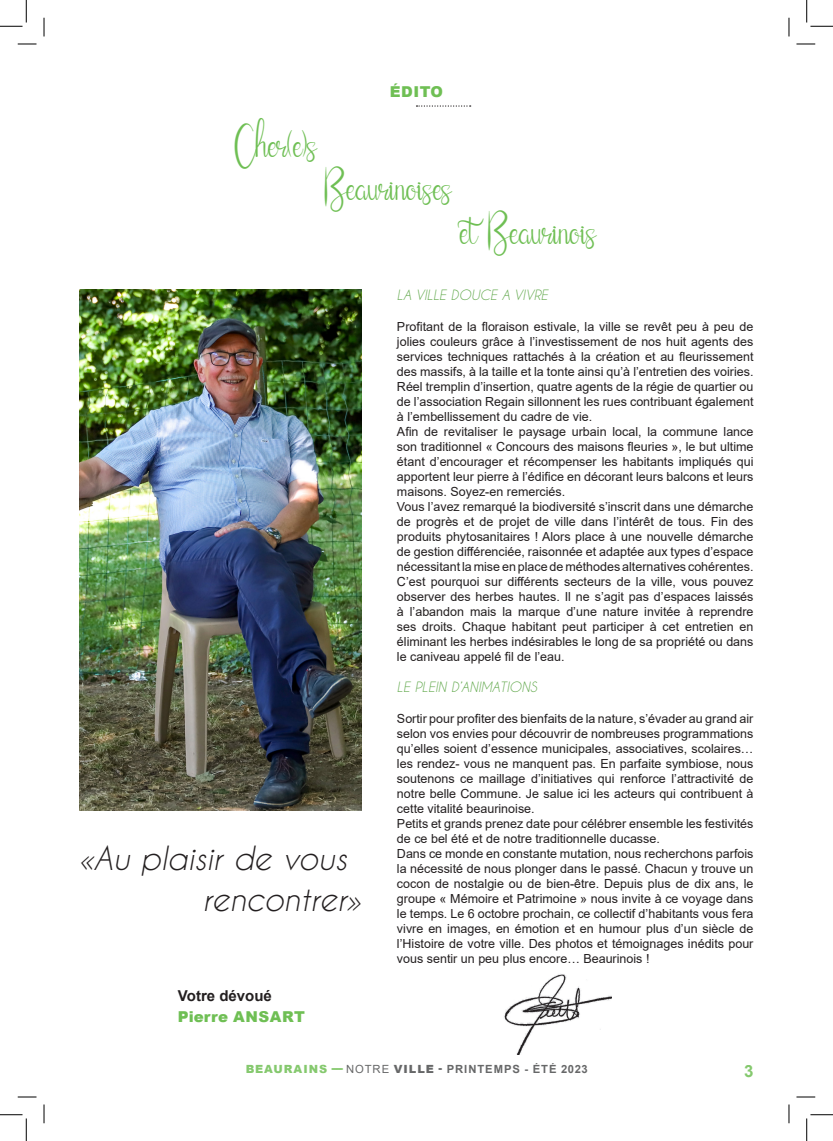
<style>
.page{position:relative;width:833px;height:1141px;background:#fff}
.page>*{position:absolute;margin:0;border:0;box-sizing:border-box;transform-origin:0 0}
.t1{font:40px "Cathallina";color:#6fbf54}
.t2{font:italic 31.25px "Caviar Dreams";color:#231f20}
.t3{font:700 16.88px "Arial";color:#6fbf54}
.t4{font:900 15px "Arial";letter-spacing:.035em;color:#6fbf54}
.t5{font:700 15px "Arial";color:#231f20}
.t6{font:italic 13.38px "Caviar Dreams";color:#5fa749}
.t7{font:12.5px/15px "Arial";color:#231f20;text-align:justify}
.t8{font:700 11.25px "Arial";letter-spacing:.085em;color:#4b4c4d}
.s1{font-weight:900;color:#6fbf54}
.s2{font-weight:400}
.s3{font-weight:900}
</style>
<div class="page">
<svg style="left:416px;top:105px;width:54px;height:2px"></svg>
<img style="left:79px;top:289px;width:282px;height:521px">
<img style="left:504px;top:974px;width:107px;height:80px">
<svg style="left:18px;top:43px;width:18px;height:2px"></svg>
<svg style="left:796px;top:43px;width:18px;height:2px"></svg>
<svg style="left:18px;top:1096px;width:18px;height:1px"></svg>
<svg style="left:796px;top:1096px;width:18px;height:1px"></svg>
<svg style="left:43px;top:18px;width:2px;height:18px"></svg>
<svg style="left:43px;top:1104px;width:2px;height:19px"></svg>
<svg style="left:788px;top:18px;width:1px;height:18px"></svg>
<svg style="left:788px;top:1104px;width:1px;height:19px"></svg>
<svg style="left:0;top:0;width:27px;height:27px"></svg>
<svg style="left:0;top:1114px;width:27px;height:26px"></svg>
<svg style="left:806px;top:0;width:26px;height:27px"></svg>
<svg style="left:806px;top:1114px;width:26px;height:26px"></svg>
<p class="t4" style="left:389px;top:81px;width:55px">ÉDITO</p>
<p class="t1" style="left:234px;top:119px;width:84px">Cher(e)s</p>
<p class="t1" style="left:324px;top:163px;width:128px">Beaurinoises</p>
<p class="t1" style="left:459px;top:207px;width:138px">et Beaurinois</p>
<p class="t2" style="left:79px;top:840px;width:270px">«Au plaisir de vous</p>
<p class="t2" style="left:203px;top:881px;width:160px">rencontrer»</p>
<p class="t5" style="left:178px;top:984px;width:95px">Votre dévoué</p>
<p class="t4" style="left:178px;top:1005px;width:128px">Pierre ANSART</p>
<p class="t6" style="left:397px;top:287px;width:152px">LA VILLE DOUCE A VIVRE</p>
<p class="t7" style="left:397px;top:319px;width:358px">Profitant de la floraison estivale, la ville se revêt peu à peu de jolies couleurs grâce à l’investissement de nos huit agents des services techniques rattachés à la création et au fleurissement des massifs, à la taille et la tonte ainsi qu’à l’entretien des voiries.<br>Réel tremplin d’insertion, quatre agents de la régie de quartier ou de l’association Regain sillonnent les rues contribuant également à l’embellissement du cadre de vie.</p>
<p class="t7" style="left:397px;top:424px;width:358px">Afin de revitaliser le paysage urbain local, la commune lance son traditionnel « Concours des maisons fleuries », le but ultime étant d’encourager et récompenser les habitants impliqués qui apportent leur pierre à l’édifice en décorant leurs balcons et leurs maisons. Soyez-en remerciés.</p>
<p class="t7" style="left:397px;top:499px;width:358px">Vous l’avez remarqué la biodiversité s’inscrit dans une démarche de progrès et de projet de ville dans l’intérêt de tous. Fin des produits phytosanitaires ! Alors place à une nouvelle démarche de gestion différenciée, raisonnée et adaptée aux types d’espace nécessitant la mise en place de méthodes alternatives cohérentes.<br>C’est pourquoi sur différents secteurs de la ville, vous pouvez observer des herbes hautes. Il ne s’agit pas d’espaces laissés à l’abandon mais la marque d’une nature invitée à reprendre ses droits. Chaque habitant peut participer à cet entretien en éliminant les herbes indésirables le long de sa propriété ou dans le caniveau appelé fil de l’eau.</p>
<p class="t6" style="left:397px;top:679px;width:141px">LE PLEIN D’ANIMATIONS</p>
<p class="t7" style="left:397px;top:711px;width:358px">Sortir pour profiter des bienfaits de la nature, s’évader au grand air selon vos envies pour découvrir de nombreuses programmations qu’elles soient d’essence municipales, associatives, scolaires… les rendez- vous ne manquent pas. En parfaite symbiose, nous soutenons ce maillage d’initiatives qui renforce l’attractivité de notre belle Commune. Je salue ici les acteurs qui contribuent à cette vitalité beaurinoise.</p>
<p class="t7" style="left:397px;top:816px;width:358px">Petits et grands prenez date pour célébrer ensemble les festivités de ce bel été et de notre traditionnelle ducasse.</p>
<p class="t7" style="left:397px;top:846px;width:358px">Dans ce monde en constante mutation, nous recherchons parfois la nécessité de nous plonger dans le passé. Chacun y trouve un cocon de nostalgie ou de bien-être. Depuis plus de dix ans, le groupe « Mémoire et Patrimoine » nous invite à ce voyage dans le temps. Le 6 octobre prochain, ce collectif d’habitants vous fera vivre en images, en émotion et en humour plus d’un siècle de l’Histoire de votre ville. Des photos et témoignages inédits pour vous sentir un peu plus encore… Beaurinois !</p>
<p class="t8" style="left:245px;top:1061px;width:343px"><span class="s1">BEAURAINS ----</span> <span class="s2">NOTRE</span> <span class="s3">VILLE -</span> PRINTEMPS - ÉTÉ 2023</p>
<h3 class="t3" style="left:743px;top:1059px;width:11px">3</h3>
</div>
